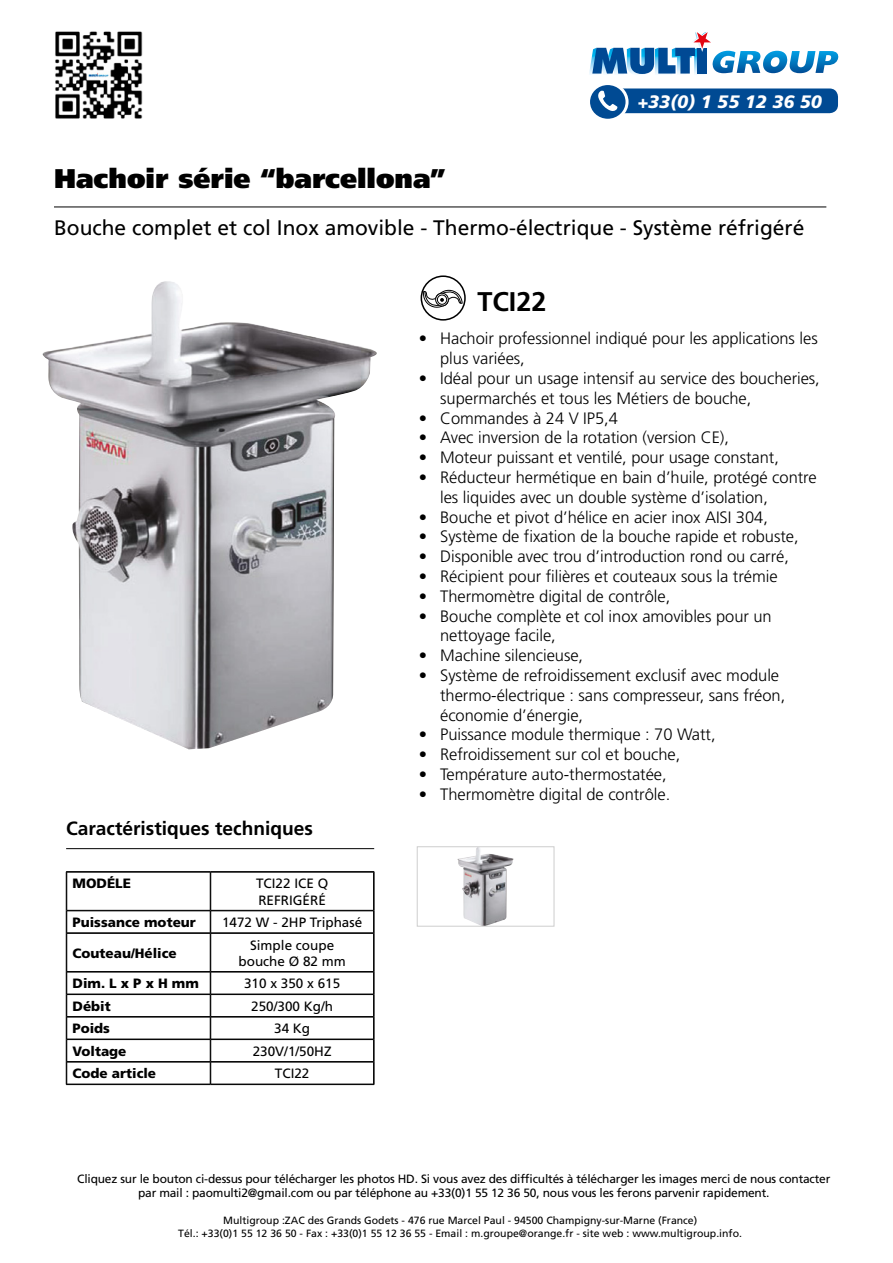
<style>
.page{position:relative;width:893px;height:1263px;background:#fff}
.page>*{position:absolute;margin:0;border:0;box-sizing:border-box;transform-origin:0 0}
.t1{font:900 27px "Frutiger";color:#000}
.t2{font:700 27px "Frutiger";color:#000}
.t3{font:21px "Frutiger";color:#000}
.t4{font:700 19.2px "Frutiger";color:#000}
.t5{font:italic 900 18px "Frutiger";color:#fff}
.t6{font:300 16.5px/19.8px "Frutiger";letter-spacing:-.005em;color:#000}
.t7{font:13.5px/16.2px "Frutiger";color:#000}
.t8{font:900 13.5px "Frutiger";color:#000}
.t9{font:12px/14.4px "Frutiger";letter-spacing:-.015em;color:#000;text-align:center}
.t10{font:10.5px/12.6px "Frutiger";color:#000;text-align:center}
</style>
<div class="page">
<div style="left:606px;top:88px;width:232px;height:25px;background:#004a93;border-radius:9px"></div>
<svg style="left:589px;top:32px;width:250px;height:43px"></svg>
<hr style="left:54px;top:207px;width:772px;height:1px;background:#000">
<hr style="left:66px;top:848px;width:308px;height:1px;background:#000">
<hr style="left:66px;top:871px;width:144px;height:1px;background:#000">
<hr style="left:67px;top:872px;width:143px;height:1px;background:#000">
<hr style="left:66px;top:872px;width:1px;height:38px;background:#000">
<hr style="left:210px;top:871px;width:164px;height:1px;background:#000">
<hr style="left:211px;top:872px;width:163px;height:1px;background:#000">
<hr style="left:210px;top:872px;width:1px;height:38px;background:#000">
<hr style="left:373px;top:872px;width:1px;height:38px;background:#000">
<hr style="left:374px;top:872px;width:1px;height:38px;background:#000">
<hr style="left:67px;top:910px;width:143px;height:1px;background:#000">
<svg style="left:66px;top:910px;width:1px;height:23px"></svg>
<hr style="left:211px;top:910px;width:163px;height:1px;background:#000">
<svg style="left:210px;top:911px;width:1px;height:22px"></svg>
<svg style="left:373px;top:910px;width:2px;height:23px"></svg>
<hr style="left:67px;top:932px;width:143px;height:1px;background:#000">
<hr style="left:67px;top:933px;width:143px;height:1px;background:#000">
<hr style="left:66px;top:933px;width:1px;height:39px;background:#000">
<hr style="left:211px;top:932px;width:163px;height:1px;background:#000">
<hr style="left:211px;top:933px;width:163px;height:1px;background:#000">
<hr style="left:210px;top:933px;width:1px;height:38px;background:#000">
<hr style="left:373px;top:933px;width:1px;height:38px;background:#000">
<hr style="left:374px;top:933px;width:1px;height:39px;background:#000">
<hr style="left:67px;top:971px;width:143px;height:1px;background:#000">
<hr style="left:67px;top:972px;width:143px;height:1px;background:#000">
<hr style="left:211px;top:971px;width:163px;height:1px;background:#000">
<hr style="left:211px;top:972px;width:163px;height:1px;background:#000">
<hr style="left:67px;top:994px;width:143px;height:1px;background:#000">
<hr style="left:211px;top:994px;width:163px;height:1px;background:#000">
<hr style="left:67px;top:1016px;width:143px;height:1px;background:#000">
<hr style="left:67px;top:1017px;width:143px;height:1px;background:#000">
<hr style="left:211px;top:1016px;width:163px;height:1px;background:#000">
<hr style="left:211px;top:1017px;width:163px;height:1px;background:#000">
<hr style="left:67px;top:1039px;width:143px;height:1px;background:#000">
<hr style="left:211px;top:1039px;width:163px;height:1px;background:#000">
<hr style="left:67px;top:1061px;width:143px;height:1px;background:#000">
<hr style="left:67px;top:1062px;width:143px;height:1px;background:#000">
<svg style="left:66px;top:972px;width:1px;height:112px"></svg>
<hr style="left:211px;top:1061px;width:163px;height:1px;background:#000">
<hr style="left:211px;top:1062px;width:163px;height:1px;background:#000">
<svg style="left:210px;top:972px;width:1px;height:112px"></svg>
<svg style="left:373px;top:972px;width:2px;height:112px"></svg>
<hr style="left:66px;top:1084px;width:144px;height:1px;background:#000">
<hr style="left:210px;top:1084px;width:164px;height:1px;background:#000">
<img style="left:42px;top:281px;width:335px;height:468px">
<svg style="left:588px;top:84px;width:39px;height:36px"></svg>
<div style="left:587px;top:82px;width:42px;height:40px;border:3px solid #fff;border-radius:50%"></div>
<svg style="left:598px;top:91px;width:19px;height:20px"></svg>
<div style="left:421px;top:275px;width:45px;height:45px;border:2px solid #000;border-radius:50%"></div>
<svg style="left:423px;top:287px;width:40px;height:22px"></svg>
<img style="left:55px;top:31px;width:88px;height:88px">
<img style="left:457px;top:848px;width:57px;height:77px">
<div style="left:417px;top:846px;width:137px;height:81px;border:1px solid #cecece"></div>
<h1 class="t1" style="left:54px;top:162px;width:393px">Hachoir série “barcellona”</h1>
<p class="t5" style="left:637px;top:91px;width:186px">+33(0) 1 55 12 36 50</p>
<p class="t3" style="left:54px;top:215px;width:752px">Bouche complet et col Inox amovible - Thermo-électrique - Système réfrigéré</p>
<h1 class="t2" style="left:477px;top:286px;width:71px">TCI22</h1>
<p class="t4" style="left:66px;top:817px;width:248px">Caractéristiques techniques</p>
<p class="t8" style="left:73px;top:875px;width:60px">MODÉLE</p>
<p class="t7" style="left:256px;top:875px;width:74px">TCI22 ICE Q<br>REFRIGÉRÉ</p>
<p class="t8" style="left:73px;top:914px;width:125px">Puissance moteur</p>
<p class="t7" style="left:222px;top:914px;width:142px">1472 W - 2HP Triphasé</p>
<p class="t8" style="left:73px;top:945px;width:106px">Couteau/Hélice</p>
<p class="t7" style="left:239px;top:937px;width:109px;text-align:center">Simple coupe bouche Ø 82 mm</p>
<p class="t8" style="left:73px;top:975px;width:128px">Dim. L x P x H mm</p>
<p class="t7" style="left:244px;top:975px;width:98px">310 x 350 x 615</p>
<p class="t8" style="left:73px;top:998px;width:40px">Débit</p>
<p class="t7" style="left:251px;top:998px;width:83px">250/300 Kg/h</p>
<p class="t8" style="left:73px;top:1020px;width:39px">Poids</p>
<p class="t7" style="left:274px;top:1020px;width:38px">34 Kg</p>
<p class="t8" style="left:73px;top:1043px;width:56px">Voltage</p>
<p class="t7" style="left:253px;top:1043px;width:80px">230V/1/50HZ</p>
<p class="t8" style="left:73px;top:1065px;width:85px">Code article</p>
<p class="t7" style="left:275px;top:1065px;width:36px">TCI22</p>
<p class="t6" style="left:440px;top:329px;width:379px;text-indent:-21px">• Hachoir professionnel indiqué pour les applications les plus variées,</p>
<p class="t6" style="left:440px;top:368px;width:381px;text-indent:-21px">• Idéal pour un usage intensif au service des boucheries, supermarchés et tous les Métiers de bouche,</p>
<p class="t6" style="left:419px;top:408px;width:201px">• Commandes à 24 V IP5,4</p>
<p class="t6" style="left:419px;top:428px;width:312px">• Avec inversion de la rotation (version CE),</p>
<p class="t6" style="left:419px;top:447px;width:361px">• Moteur puissant et ventilé, pour usage constant,</p>
<p class="t6" style="left:440px;top:467px;width:378px;text-indent:-21px">• Réducteur hermétique en bain d’huile, protégé contre les liquides avec un double système d’isolation,</p>
<p class="t6" style="left:419px;top:507px;width:350px">• Bouche et pivot d’hélice en acier inox AISI 304,</p>
<p class="t6" style="left:419px;top:527px;width:381px">• Système de fixation de la bouche rapide et robuste,</p>
<p class="t6" style="left:419px;top:546px;width:372px">• Disponible avec trou d’introduction rond ou carré,</p>
<p class="t6" style="left:419px;top:566px;width:360px">• Récipient pour filières et couteaux sous la trémie</p>
<p class="t6" style="left:419px;top:586px;width:253px">• Thermomètre digital de contrôle,</p>
<p class="t6" style="left:440px;top:606px;width:333px;text-indent:-21px">• Bouche complète et col inox amovibles pour un nettoyage facile,</p>
<p class="t6" style="left:419px;top:645px;width:166px">• Machine silencieuse,</p>
<p class="t6" style="left:440px;top:665px;width:347px;text-indent:-21px">• Système de refroidissement exclusif avec module thermo-électrique : sans compresseur, sans fréon, économie d’énergie,</p>
<p class="t6" style="left:419px;top:725px;width:298px">• Puissance module thermique : 70 Watt,</p>
<p class="t6" style="left:419px;top:744px;width:263px">• Refroidissement sur col et bouche,</p>
<p class="t6" style="left:419px;top:764px;width:249px">• Température auto-thermostatée,</p>
<p class="t6" style="left:419px;top:784px;width:253px">• Thermomètre digital de contrôle.</p>
<p class="t9" style="left:77px;top:1171px;width:755px">Cliquez sur le bouton ci-dessus pour télécharger les photos HD. Si vous avez des difficultés à télécharger les images merci de nous contacter par mail : paomulti2@gmail.com ou par téléphone au +33(0)1 55 12 36 50, nous vous les ferons parvenir rapidement.</p>
<p class="t10" style="left:178px;top:1214px;width:565px">Multigroup :ZAC des Grands Godets - 476 rue Marcel Paul - 94500 Champigny-sur-Marne (France)<br>Tél.: +33(0)1 55 12 36 50 - Fax : +33(0)1 55 12 36 55 - Email : m.groupe@orange.fr - site web : www.multigroup.info.</p>
</div>
